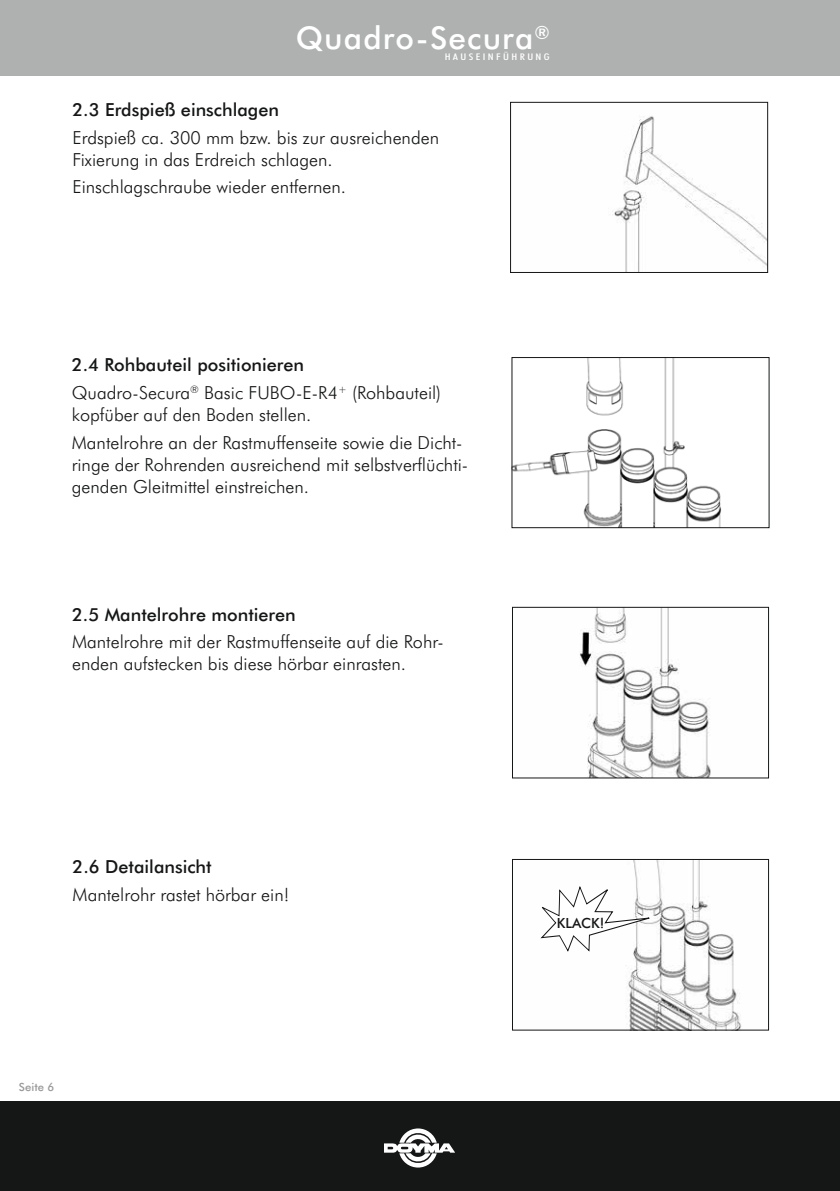
<style>
.page{position:relative;width:840px;height:1191px;background:#fff}
.page>*{position:absolute;margin:0;border:0;box-sizing:border-box;transform-origin:0 0}
.t1{font:500 31.4px "Futura BT";letter-spacing:.035em;color:#fff}
.t2{font:300 18px/22px "Futura BT";color:#151616}
.t3{font:500 18px "Futura BT";color:#151616}
.t4{font:500 14px "Futura BT";color:#151616}
.t5{font:500 11.2px "Futura BT";color:#999}
.t6{font:500 condensed 9.2px "Futura BT";letter-spacing:.2em;color:#fff;scale:1.3 1}
.s1{font-weight:500}
</style>
<div class="page">
<img style="left:612px;top:116px;width:153px;height:155px">
<div style="left:510px;top:102px;width:257px;height:171px;border:1px solid #151616"></div>
<img style="left:513px;top:359px;width:209px;height:167px">
<div style="left:511px;top:357px;width:257px;height:171px;border:1px solid #151616"></div>
<img style="left:580px;top:609px;width:131px;height:167px">
<div style="left:512px;top:607px;width:256px;height:171px;border:1px solid #151616"></div>
<div style="left:0;top:0;width:839px;height:76px;background:#afb0b0"></div>
<div style="left:0;top:1101px;width:839px;height:90px;background:#151616"></div>
<svg style="left:384px;top:1128px;width:70px;height:39px"></svg>
<img style="left:628px;top:861px;width:114px;height:167px">
<div style="left:512px;top:859px;width:256px;height:171px;border:1px solid #151616"></div>
<svg style="left:524px;top:859px;width:131px;height:111px"></svg>
<h1 class="t1" style="left:296px;top:16px;width:255px">Quadro-Secura<sup>®</sup></h1>
<p class="t6" style="left:444px;top:51px;width:82px">HAUSEINFÜHRUNG</p>
<p class="t3" style="left:72px;top:97px;width:208px">2.3 Erdspieß einschlagen</p>
<p class="t2" style="left:72px;top:126px;width:368px">Erdspieß ca. 300 mm bzw. bis zur ausreichenden<br>Fixierung in das Erdreich schlagen.</p>
<p class="t2" style="left:72px;top:175px;width:275px">Einschlagschraube wieder entfernen.</p>
<p class="t2" style="left:72px;top:350px;width:370px;line-height:27.6px"><span class="s1">2.4 Rohbauteil positionieren<br></span>Quadro-Secura<sup>®</sup> Basic FUBO-E-R4<sup>+</sup> (Rohbauteil)</p>
<p class="t2" style="left:72px;top:400px;width:392px;line-height:27.6px">kopfüber auf den Boden stellen.<br>Mantelrohre an der Rastmuffenseite sowie die Dicht-</p>
<p class="t2" style="left:72px;top:452px;width:397px">ringe der Rohrenden ausreichend mit selbstverflüchti&shy;genden Gleitmittel einstreichen.</p>
<p class="t3" style="left:72px;top:601px;width:225px">2.5 Mantelrohre montieren</p>
<p class="t2" style="left:72px;top:630px;width:373px">Mantelrohre mit der Rastmuffenseite auf die Rohr&shy;enden aufstecken bis diese hörbar einrasten.</p>
<p class="t3" style="left:73px;top:854px;width:140px">2.6 Detailansicht</p>
<p class="t2" style="left:73px;top:883px;width:218px">Mantelrohr rastet hörbar ein!</p>
<p class="t5" style="left:19px;top:1079px;width:37px">Seite 6</p>
<p class="t4" style="left:556px;top:913px;width:49px">KLACK!</p>
</div>
